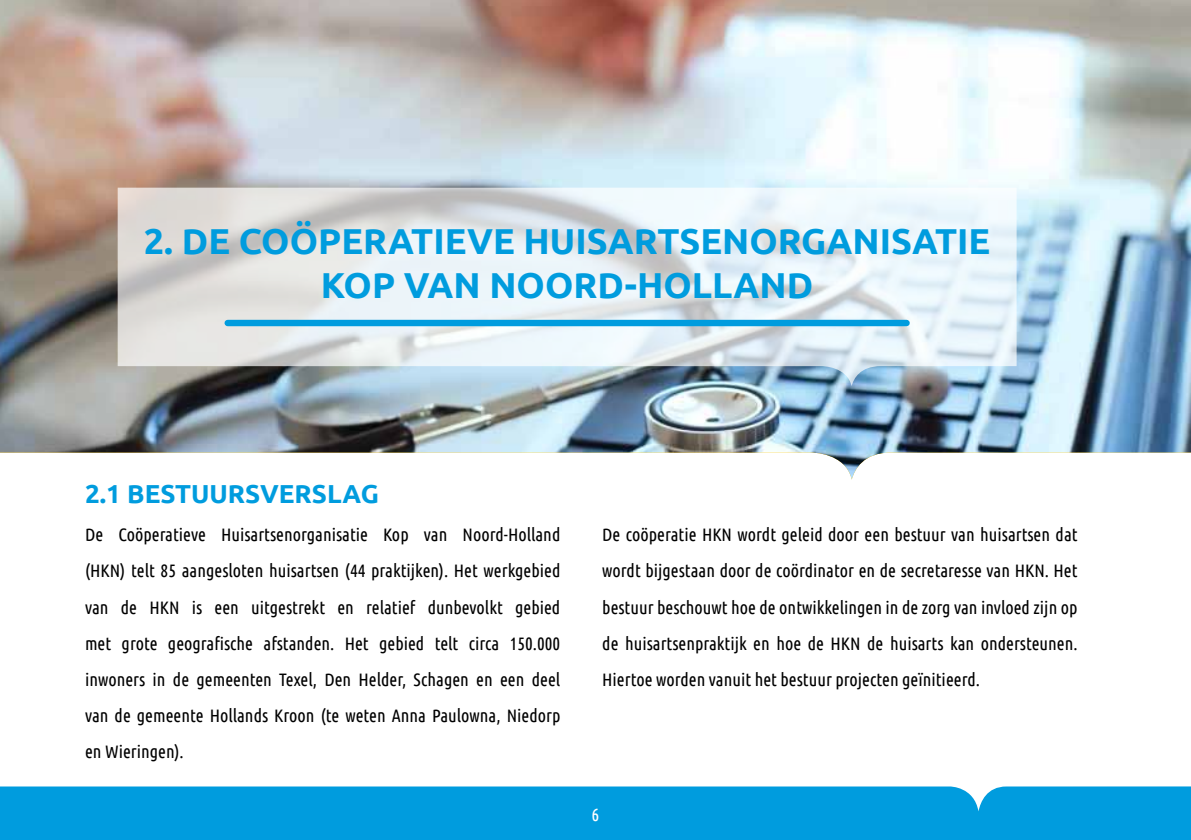
<style>
.page{position:relative;width:1191px;height:840px;background:#fff}
.page>*{position:absolute;margin:0;border:0;box-sizing:border-box;transform-origin:0 0}
.t1{font:700 36px/43.2px "Ubuntu";color:#009cde}
.t2{font:700 26px "Ubuntu";color:#009cde}
.t3{font:18px/36px "Ubuntu Condensed";color:#000;text-align:justify}
.t4{font:18px "Ubuntu Condensed";color:#fff}
</style>
<div class="page">
<div style="left:0;top:786px;width:1191px;height:53px;background:#009cde"></div>
<img style="left:0;top:0;width:1191px;height:479px">
<svg style="left:118px;top:187px;width:898px;height:199px;background:#d9e0e4"></svg>
<div style="left:228px;top:319px;width:678px;height:7px;background:#009cde"></div>
<h1 class="t1" style="left:321px;top:219px;width:671px;text-indent:-177px">2. DE COÖPERATIEVE HUISARTSENORGANISATIE<br>KOP VAN NOORD</h1>
<h1 class="t1" style="left:625px;top:262px;width:185px">-HOLLAND</h1>
<h2 class="t2" style="left:85px;top:477px;width:295px">2.1 BESTUURSVERSLAG</h2>
<p class="t3" style="left:85px;top:516px;width:477px">De Coöperatieve Huisartsenorganisatie Kop van Noord-Holland (HKN) telt 85 aangesloten huisartsen (44 praktijken). Het werkgebied van de HKN is een uitgestrekt en relatief dunbevolkt gebied met grote geografische afstanden. Het gebied telt circa 150.000 inwoners in de gemeenten Texel, Den Helder, Schagen en een deel van de gemeente Hollands Kroon (te weten Anna Paulowna, Niedorp en Wieringen).</p>
<p class="t3" style="left:602px;top:516px;width:477px">De coöperatie HKN wordt geleid door een bestuur van huisartsen dat wordt bijgestaan door de coördinator en de secretaresse van HKN. Het bestuur beschouwt hoe de ontwikkelingen in de zorg van invloed zijn op de huisartsenpraktijk en hoe de HKN de huisarts kan ondersteunen.<br>Hiertoe worden vanuit het bestuur projecten geïnitieerd.</p>
<p class="t4" style="left:591px;top:802px;width:9px">6</p>
</div>
